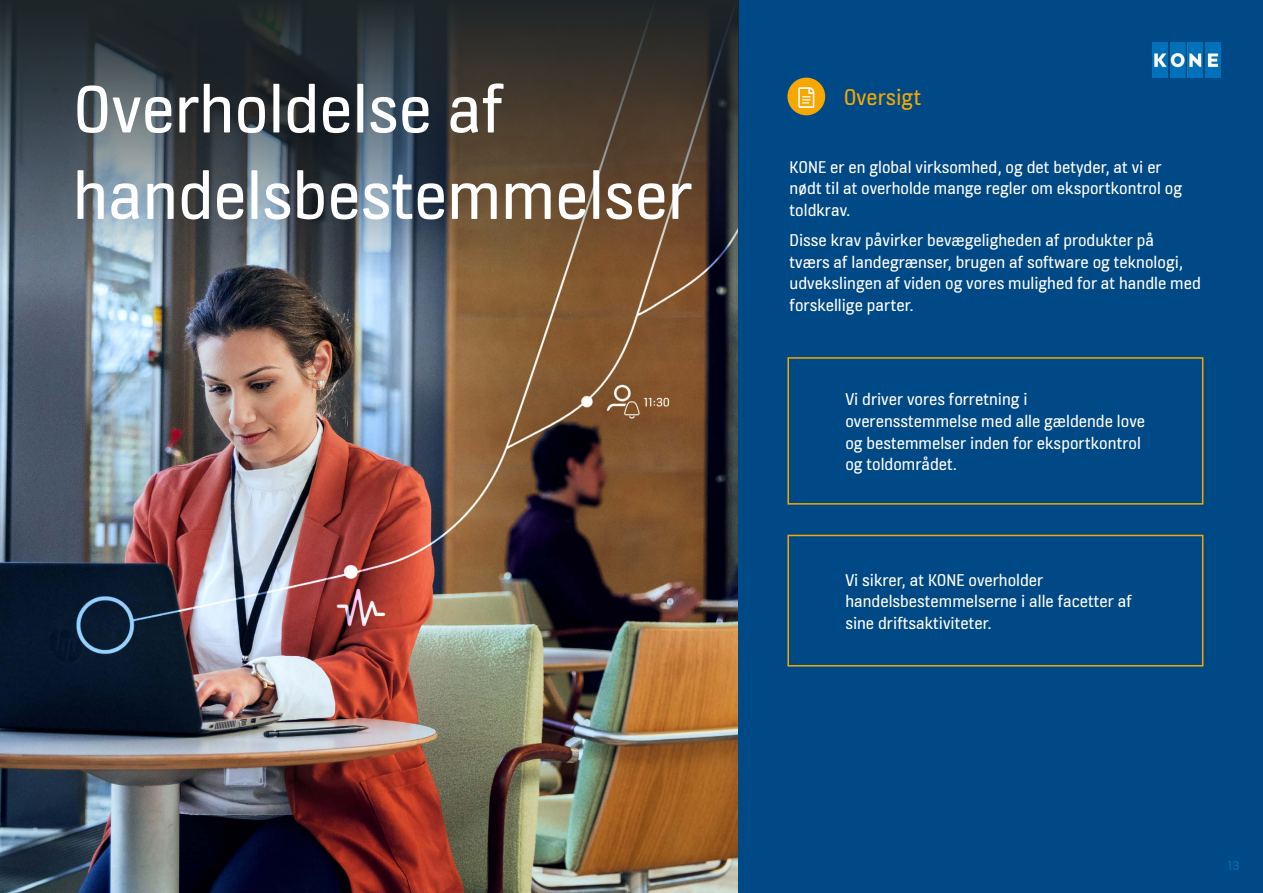
<style>
.page{position:relative;width:1263px;height:893px;background:#fff}
.page>*{position:absolute;margin:0;border:0;box-sizing:border-box;transform-origin:0 0}
.t1{font:72px/86.4px "KONE Information";color:#fff}
.t2{font:24px "KONE Information";color:#f6a800}
.t3{font:18px/21.6px "KONE Information";color:#fff}
.t4{font:13.5px "KONE Information";color:#0071b9}
</style>
<div class="page">
<img style="left:0;top:281px;width:738px;height:612px">
<div style="left:738px;top:0;width:525px;height:893px;background:#004987"></div>
<div style="left:787px;top:78px;width:38px;height:37px;background:#f6a800;border-radius:50%"></div>
<svg style="left:798px;top:87px;width:16px;height:21px"></svg>
<div style="left:787px;top:357px;width:416px;height:148px;border:2px solid #f6a800"></div>
<div style="left:787px;top:535px;width:416px;height:131px;border:2px solid #f6a800"></div>
<svg style="left:0;top:0;width:738px;height:281px;background:#484948"></svg>
<img style="left:1152px;top:43px;width:68px;height:34px">
<h1 class="t1" style="left:73px;top:70px;width:621px">Overholdelse af handelsbestemmelser</h1>
<h2 class="t2" style="left:844px;top:80px;width:79px">Oversigt</h2>
<p class="t3" style="left:790px;top:157px;width:394px">KONE er en global virksomhed, og det betyder, at vi er nødt til at overholde mange regler om eksportkontrol og toldkrav.</p>
<p class="t3" style="left:790px;top:230px;width:413px">Disse krav påvirker bevægeligheden af produkter på<br>tværs af landegrænser, brugen af software og teknologi, udvekslingen af viden og vores mulighed for at handle med forskellige parter.</p>
<p class="t3" style="left:845px;top:390px;width:301px">Vi driver vores forretning i overensstemmelse med alle gældende love og bestemmelser inden for eksportkontrol og toldområdet.</p>
<p class="t3" style="left:845px;top:570px;width:288px">Vi sikrer, at KONE overholder handelsbestemmelserne i alle facetter af sine driftsaktiviteter.</p>
<p class="t4" style="left:1228px;top:856px;width:13px">13</p>
</div>
